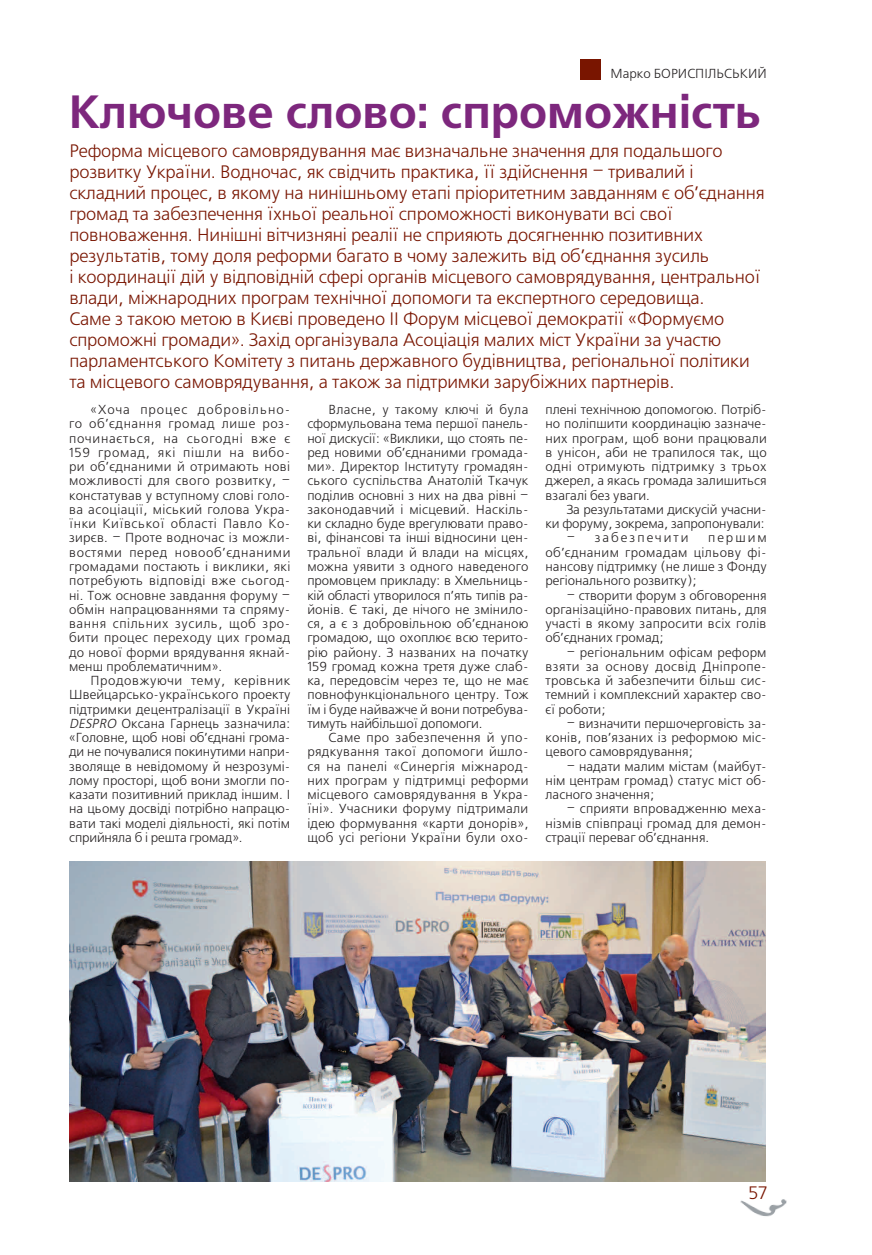
<style>
.page{position:relative;width:872px;height:1255px;background:#fff}
.page>*{position:absolute;margin:0;border:0;box-sizing:border-box;transform-origin:0 0}
.t1{font:700 46.5px "Free Set C";color:#7d277d}
.vrez_new{font:18px/21px "Free Set C";letter-spacing:-.01em;color:#791500}
.foto{font:18px "Free Set C";color:#791500}
.text_freeset{font:13.05px/14.2px "Free Set C";color:#231f20;text-align:justify}
.text_freeset-2{font:13.05px "Free Set C";letter-spacing:.155em;color:#231f20}
.s1{font-style:italic}
</style>
<div class="page">
<img style="left:740px;top:1199px;width:46px;height:18px">
<img style="left:70px;top:861px;width:695px;height:320px">
<div style="left:580px;top:59px;width:20px;height:20px;background:#791500"></div>
<p class="text_freeset" style="left:610px;top:67px;width:158px">Марко БОРИСПІЛЬСЬКИЙ</p>
<p class="t1" style="left:69px;top:85px;width:692px">Ключове слово: спроможність</p>
<p class="vrez_new" style="left:69px;top:141px;width:697px">Реформа місцевого самоврядування має визначальне значення для подальшого розвитку України. Водночас, як свідчить практика, її здійснення – тривалий і складний процес, в якому на нинішньому етапі пріоритетним завданням є об’єднання громад та забезпечення їхньої реальної спроможності виконувати всі свої повноваження. Нинішні вітчизняні реалії не сприяють досягненню позитивних результатів, тому доля реформи багато в чому залежить від об’єднання зусиль<br>і координації дій у відповідній сфері органів місцевого самоврядування, центральної влади, міжнародних програм технічної допомоги та експертного середовища.</p>
<p class="vrez_new" style="left:69px;top:309px;width:682px">Саме з такою метою в Києві проведено II Форум місцевої демократії «Формуємо спроможні громади». Захід організувала Асоціація малих міст України за участю парламентського Комітету з питань державного будівництва, регіональної політики та місцевого самоврядування, а також за підтримки зарубіжних партнерів.</p>
<p class="text_freeset" style="left:69px;top:403px;width:223px;text-indent:21px">«Хоча процес добровільно&shy;го об’єднання громад лише роз&shy;починається, на сьогодні вже є 159 громад, які пішли на вибо&shy;ри об’єднаними й отримають нові можливості для свого розвитку, – констатував у вступному слові голо&shy;ва асоціації, міський голова Укра&shy;їнки Київської області Павло Ко&shy;зирєв. – Проте водночас із можли&shy;востями перед новооб’єднаними громадами постають і виклики, які потребують відповіді вже сьогод&shy;ні. Тож основне завдання форуму – обмін напрацюваннями та спряму&shy;вання спільних зусиль, щоб зро&shy;бити процес переходу цих громад до нової форми врядування якнай&shy;менш проблематичним».</p>
<p class="text_freeset" style="left:69px;top:674px;width:223px;text-indent:21px">Продовжуючи тему, керівник Швейцарсько-українського проекту підтримки децентралізації в Україні <span class="s1">DESPRO</span> Оксана Гарнець зазначила: «Головне, щоб нові об’єднані грома&shy;ди не почувалися покинутими напри&shy;зволяще в невідомому й незрозумі&shy;лому просторі, щоб вони змогли по&shy;казати позитивний приклад іншим. І на цьому досвіді потрібно напрацю&shy;вати такі моделі діяльності, які потім сприйняла б і решта громад».</p>
<p class="text_freeset" style="left:307px;top:403px;width:223px;text-indent:21px">Власне, у такому ключі й була сформульована тема першої панель&shy;ної дискусії: «Виклики, що стоять пе&shy;ред новими об’єднаними громада&shy;ми». Директор Інституту громадян&shy;ського суспільства Анатолій Ткачук поділив основні з них на два рівні – законодавчий і місцевий. Наскіль&shy;ки складно буде врегулювати право&shy;ві, фінансові та інші відносини цен&shy;тральної влади й влади на місцях, можна уявити з одного наведеного промовцем прикладу: в Хмельниць&shy;кій області утворилося п’ять типів ра&shy;йонів. Є такі, де нічого не змінило&shy;ся, а є з добровільною об’єднаною громадою, що охоплює всю терито&shy;рію району. З названих на початку 159 громад кожна третя дуже слаб&shy;ка, передовсім через те, що не має повнофункціонального центру. Тож їм і буде найважче й вони потребува&shy;тимуть найбільшої допомоги.</p>
<p class="text_freeset" style="left:307px;top:731px;width:223px;text-indent:21px">Саме про забезпечення й упо&shy;рядкування такої допомоги йшло&shy;ся на панелі «Синергія міжнарод&shy;них програм у підтримці реформи місцевого самоврядування в Укра&shy;їні». Учасники форуму підтримали ідею формування «карти донорів», щоб усі регіони України були охо-</p>
<p class="text_freeset" style="left:545px;top:403px;width:223px">плені технічною допомогою. Потріб&shy;но поліпшити координацію зазначе&shy;них програм, щоб вони працювали в унісон, аби не трапилося так, що одні отримують підтримку з трьох джерел, а якась громада залишиться взагалі без уваги.</p>
<p class="text_freeset" style="left:545px;top:503px;width:223px;text-align:right">За результатами дискусій учасни-<br>ки форуму, зокрема, запропонували:</p>
<p class="text_freeset-2" style="left:567px;top:531px;width:123px">– забезпечити</p>
<p class="text_freeset" style="left:545px;top:531px;width:223px;text-indent:163px">першим об’єднаним громадам цільову фі&shy;нансову підтримку (не лише з Фонду регіонального розвитку);</p>
<p class="text_freeset" style="left:545px;top:588px;width:223px;text-indent:21px">– створити форум з обговорення організаційно-правових питань, для участі в якому запросити всіх голів об’єднаних громад;</p>
<p class="text_freeset" style="left:545px;top:645px;width:223px;text-indent:21px">– регіональним офісам реформ взяти за основу досвід Дніпропе&shy;тровська й забезпечити більш сис&shy;темний і комплексний характер сво&shy;єї роботи;</p>
<p class="text_freeset" style="left:545px;top:716px;width:223px;text-indent:21px">– визначити першочерговість за&shy;конів, пов’язаних із реформою міс&shy;цевого самоврядування;</p>
<p class="text_freeset" style="left:545px;top:759px;width:223px;text-indent:21px">– надати малим містам (майбут&shy;нім центрам громад) статус міст об&shy;ласного значення;</p>
<p class="text_freeset" style="left:545px;top:802px;width:223px;text-indent:21px">– сприяти впровадженню меха&shy;нізмів співпраці громад для демон&shy;страції переваг об’єднання.</p>
<p class="foto" style="left:748px;top:1183px;width:20px">57</p>
</div>
